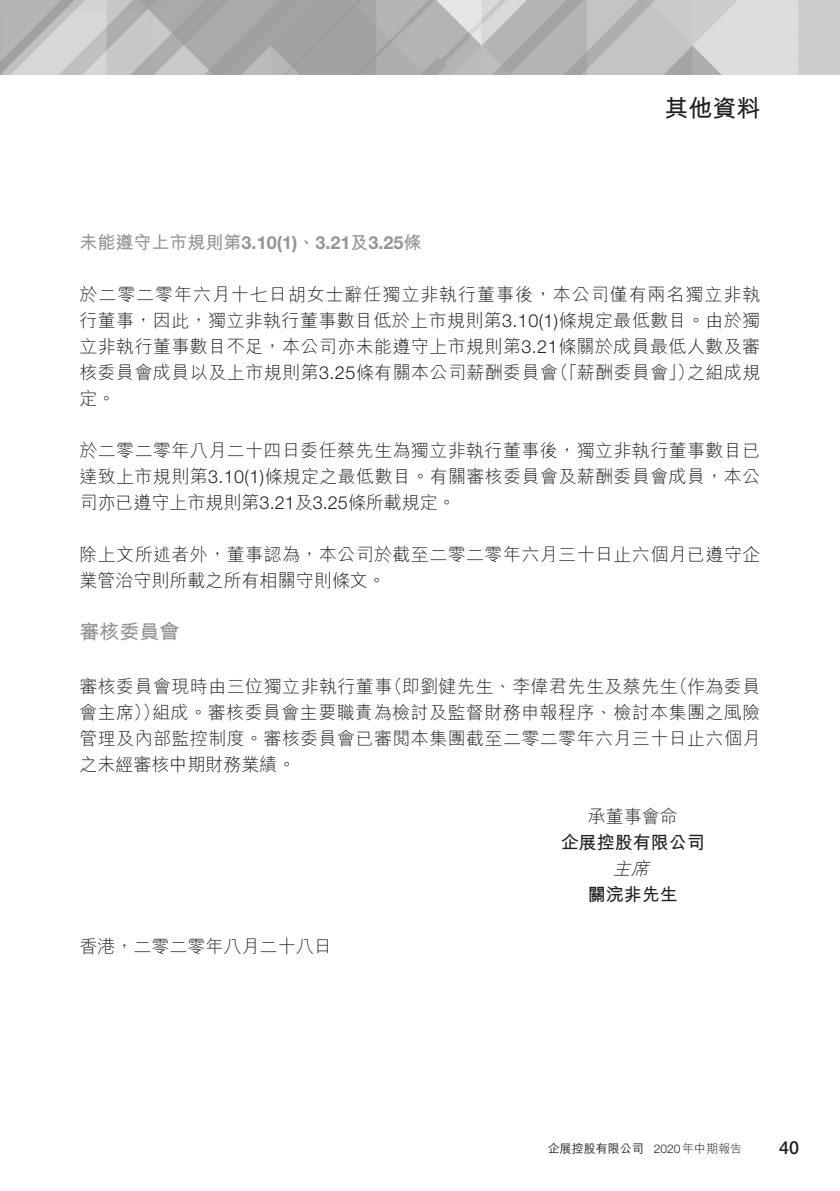
<style>
.page{position:relative;width:840px;height:1191px;background:#fff}
.page>*{position:absolute;margin:0;border:0;box-sizing:border-box;transform-origin:0 0}
.t1{font:700 24px "M Hei HK";color:#231f20}
.t2{font:700 20px "M Hei HK";color:#939598}
.t3{font:300 18px/26px "M Hei HK";letter-spacing:.02em;color:#231f20}
.t4{font:700 18px "Helvetica Neue LT Std";color:#939598}
.t5{font:300 18px "M Hei HK";color:#231f20}
.t6{font:700 18px "M Hei HK";color:#231f20}
.t7{font:500 18px "Helvetica Neue LT Std";color:#231f20}
.t8{font:italic 300 18px "M Hei HK";color:#231f20}
.t9{font:300 12px "M Hei HK";color:#231f20}
.t10{font:500 12px "M Hei HK";color:#231f20}
.s1{font-family:"M Hei HK"}
.s2{font-family:"Helvetica Neue LT Std"}
</style>
<div class="page">
<img style="left:0;top:0;width:839px;height:74px">
<h1 class="t1" style="left:664px;top:91px;width:97px">其他資料</h1>
<p class="t4" style="left:79px;top:231px;width:343px"><span class="s1">未能遵守上市規則第</span>3.10 1( )<span class="s1">、</span>3.21<span class="s1">及</span>3.25<span class="s1">條</span></p>
<p class="t3" style="left:79px;top:280px;width:682px;text-align:right">於二零二零年六月十七日胡女士辭任獨立非執行董事後，本公司僅有兩名獨立非執行董事，因此，獨立非執行董事數目低於上市規則第<span class="s2">3.10 )1(</span> 條規定最低數目。由於獨立非執行董事數目不足，本公司亦未能遵守上市規則第<span class="s2">3.21</span>條關於成員最低人數及審之組成規</p>
<p class="t3" style="left:550px;top:358px;width:145px">（「薪酬委員會」）</p>
<p class="t3" style="left:79px;top:358px;width:480px">核委員會成員以及上市規則第<span class="s2">3.25</span>條有關本公司薪酬委員會定。</p>
<p class="t3" style="left:79px;top:436px;width:682px;text-align:justify">於二零二零年八月二十四日委任蔡先生為獨立非執行董事後，獨立非執行董事數目已達致上市規則第<span class="s2">3.10 )1(</span> 條規定之最低數目。有關審核委員會及薪酬委員會成員，本公司亦已遵守上市規則第<span class="s2">3.21</span>及<span class="s2">3.25</span>條所載規定。</p>
<p class="t3" style="left:79px;top:540px;width:682px">除上文所述者外，董事認為，本公司於截至二零二零年六月三十日止六個月已遵守企業管治守則所載之所有相關守則條文。</p>
<p class="t2" style="left:79px;top:617px;width:101px">審核委員會</p>
<p class="t3" style="left:670px;top:673px;width:92px">（作為委員</p>
<p class="t3" style="left:384px;top:673px;width:294px">（即劉健先生、李偉君先生及蔡先生</p>
<p class="t3" style="left:152px;top:673px;width:609px;text-indent:-73px">審核委員會現時由三位獨立非執行董事<br>組成。審核委員會主要職責為檢討及監督財務申報程序、檢討本集團之風險</p>
<p class="t3" style="left:79px;top:699px;width:682px">會主席））<br>管理及內部監控制度。審核委員會已審閱本集團截至二零二零年六月三十日止六個月之未經審核中期財務業績。</p>
<p class="t3" style="left:587px;top:803px;width:91px">承董事會命</p>
<p class="t6" style="left:560px;top:829px;width:145px">企展控股有限公司</p>
<p class="t8" style="left:612px;top:856px;width:44px">主席</p>
<p class="t6" style="left:587px;top:881px;width:91px">關浣非先生</p>
<p class="t5" style="left:79px;top:934px;width:253px">香港，二零二零年八月二十八日</p>
<p class="t10" style="left:547px;top:1139px;width:97px">企展控股有限公司</p>
<p class="t9" style="left:653px;top:1139px;width:90px"><span class="s2">2020</span>年中期報告</p>
<p class="t7" style="left:778px;top:1136px;width:22px">40</p>
</div>
